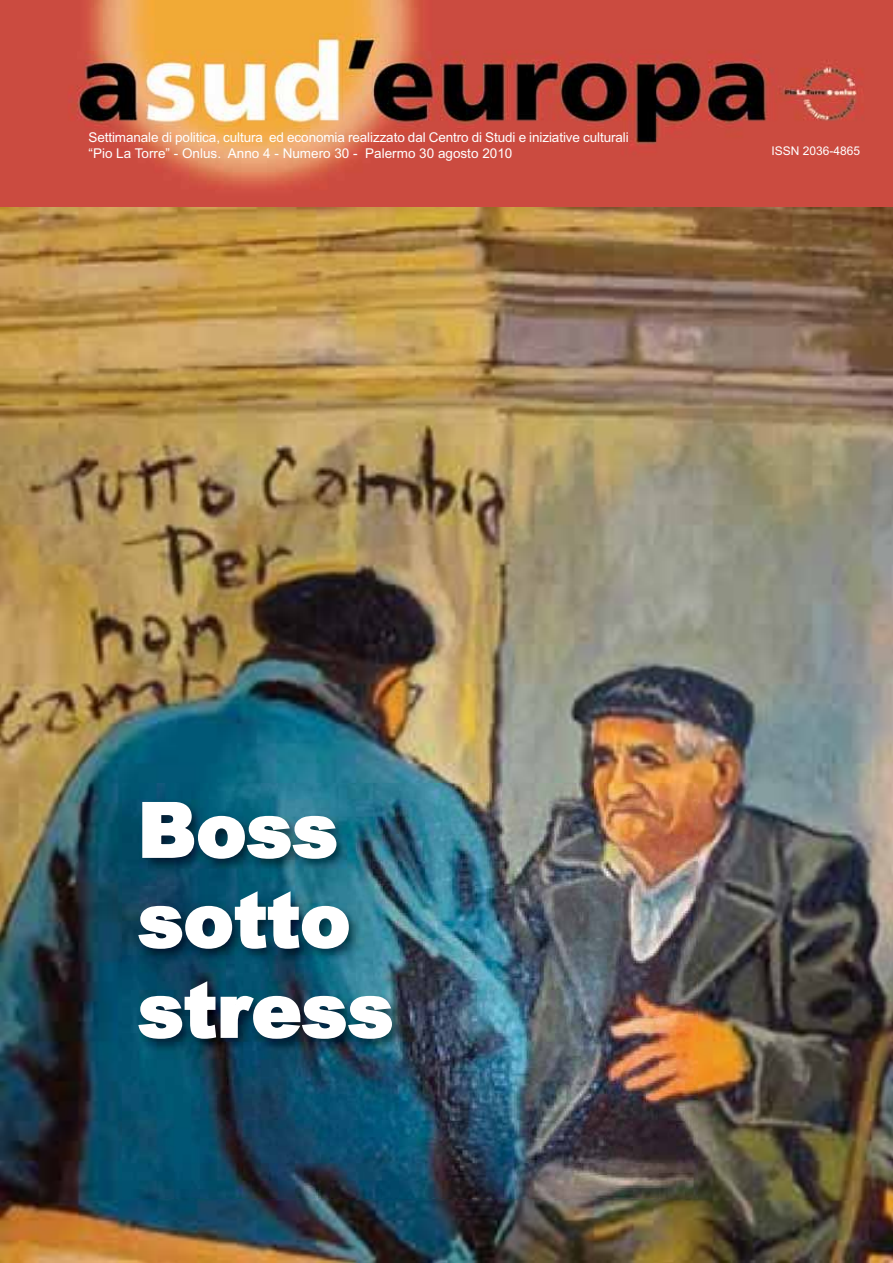
<style>
.page{position:relative;width:893px;height:1263px;background:#fff}
.page>*{position:absolute;margin:0;border:0;box-sizing:border-box;transform-origin:0 0}
.t1{font:900 75px/90px "Arial";color:#fff}
.t2{font:13.5px/16.2px "Arial";letter-spacing:-.01em;color:#fff}
.t3{font:12px "Arial";color:#fff}
</style>
<div class="page">
<img style="left:0;top:0;width:892px;height:207px">
<img style="left:0;top:207px;width:892px;height:1056px">
<img style="left:123px;top:783px;width:574px;height:416px">
<p class="t2" style="left:88px;top:130px;width:541px">Settimanale di politica, cultura ed economia realizzato dal Centro di Studi e iniziative culturali “Pio La Torre” - Onlus. Anno 4 - Numero 30 - Palermo 30 agosto 2010</p>
<p class="t3" style="left:771px;top:146px;width:90px">ISSN 2036-4865</p>
<h1 class="t1" style="left:138px;top:786px;width:257px">Boss sotto stress</h1>
</div>
